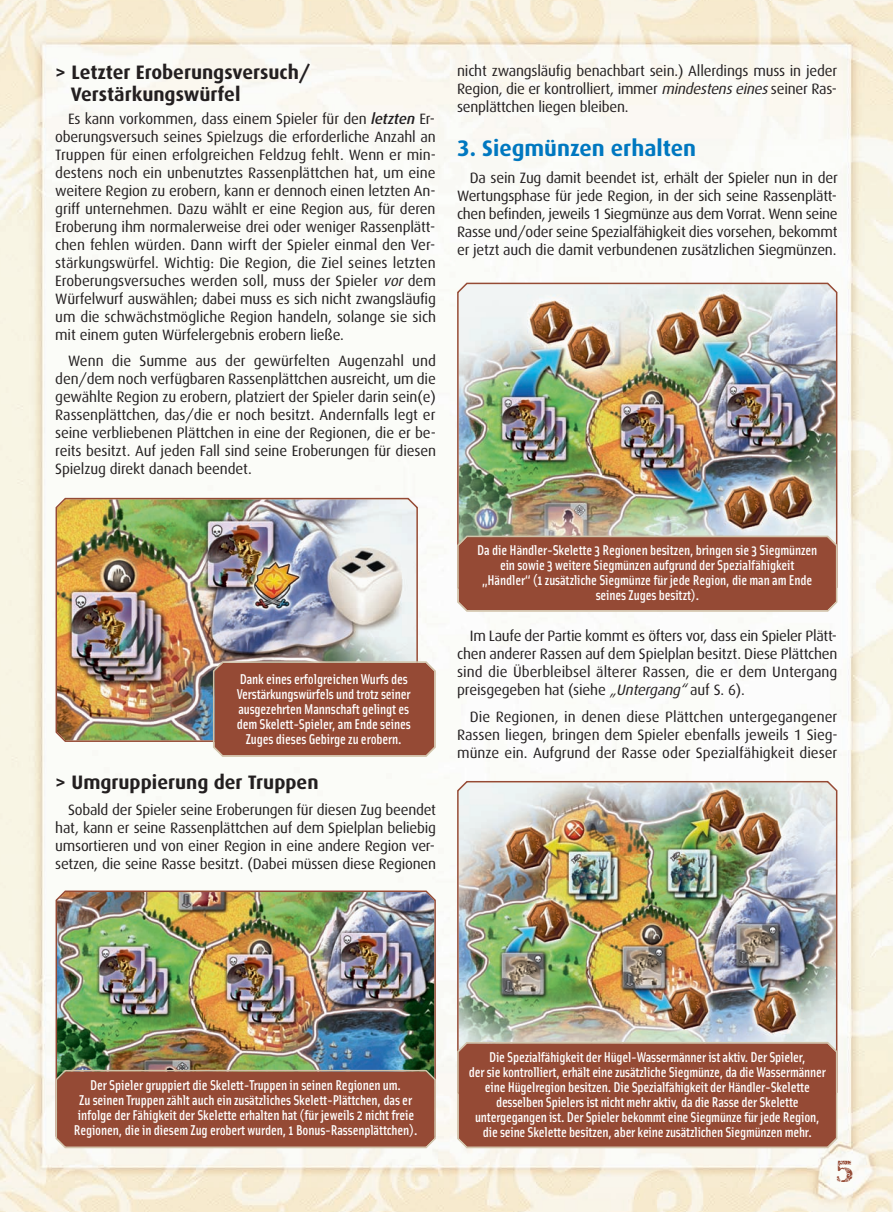
<style>
.page{position:relative;width:893px;height:1212px;background:#fff}
.page>*{position:absolute;margin:0;border:0;box-sizing:border-box;transform-origin:0 0}
.t1{font:27px "JI Hidden Vines";color:#954a35}
.t2{font:700 22.5px "Dax";color:#0078c0}
.t3{font:700 19.5px/22.2px "Dax";color:#231f20}
.t4{font:15px/18px "Dax";letter-spacing:-.01em;color:#231f20;text-align:justify}
.t5{font:500 14.25px/15px "Solex";letter-spacing:-.01em;color:#fff;text-align:center}
.s1{font-weight:500;font-style:italic}
.s2{font-style:italic}
</style>
<div class="page">
<img style="left:0;top:0;width:893px;height:1212px">
<img style="left:457px;top:283px;width:380px;height:252px">
<svg style="left:457px;top:535px;width:380px;height:77px;background:#99523d"></svg>
<img style="left:56px;top:890px;width:380px;height:180px">
<div style="left:56px;top:1070px;width:380px;height:78px;background:#954a35"></div>
<img style="left:457px;top:781px;width:380px;height:261px">
<div style="left:457px;top:1042px;width:380px;height:106px;background:#954a35"></div>
<img style="left:56px;top:498px;width:362px;height:244px">
<div style="left:213px;top:661px;width:223px;height:96px;background:#954a35"></div>
<h3 class="t3" style="left:71px;top:62px;width:241px;text-indent:-16px">&gt; Letzter Eroberungsversuch/<br>Verstärkungswürfel</h3>
<p class="t4" style="left:55px;top:110px;width:382px;text-indent:13px">Es kann vorkommen, dass einem Spieler für den <span class="s1">letzten</span> Er&shy;oberungsversuch seines Spielzugs die erforderliche Anzahl an Truppen für einen erfolgreichen Feldzug fehlt. Wenn er min&shy;destens noch ein unbenutztes Rassenplättchen hat, um eine weitere Region zu erobern, kann er dennoch einen letzten An&shy;griff unternehmen. Dazu wählt er eine Region aus, für deren Eroberung ihm normalerweise drei oder weniger Rassenplätt&shy;chen fehlen würden. Dann wirft der Spieler einmal den Ver&shy;stärkungswürfel. Wichtig: Die Region, die Ziel seines letzten Eroberungsversuches werden soll, muss der Spieler <span class="s2">vor</span> dem Würfelwurf auswählen; dabei muss es sich nicht zwangsläufig um die schwächstmögliche Region handeln, solange sie sich mit einem guten Würfelergebnis erobern ließe.</p>
<p class="t4" style="left:55px;top:353px;width:382px;text-indent:13px">Wenn die Summe aus der gewürfelten Augenzahl und den/dem noch verfügbaren Rassenplättchen ausreicht, um die gewählte Region zu erobern, platziert der Spieler darin sein(e)<br>Rassenplättchen, das/die er noch besitzt. Andernfalls legt er seine verbliebenen Plättchen in eine der Regionen, die er be&shy;reits besitzt. Auf jeden Fall sind seine Eroberungen für diesen Spielzug direkt danach beendet.</p>
<p class="t4" style="left:457px;top:62px;width:382px">nicht zwangsläufig benachbart sein.) Allerdings muss in jeder Region, die er kontrolliert, immer <span class="s2">mindestenseines</span>seiner Ras&shy;senplättchen liegen bleiben.</p>
<h2 class="t2" style="left:457px;top:138px;width:240px">3. Siegmünzen erhalten</h2>
<p class="t4" style="left:457px;top:169px;width:382px;text-indent:13px">Da sein Zug damit beendet ist, erhält der Spieler nun in der Wertungsphase für jede Region, in der sich seine Rassenplätt&shy;chen befinden, jeweils 1 Siegmünze aus dem Vorrat. Wenn seine Rasse und/oder seine Spezialfähigkeit dies vorsehen, bekommt er jetzt auch die damit verbundenen zusätzlichen Siegmünzen.</p>
<p class="t5" style="left:237px;top:673px;width:176px">Dank eines erfolgreichen Wurfs des Verstärkungswürfels und trotz seiner ausgezehrten Mannschaft gelingt es dem Skelett-Spieler, am Ende seines Zuges dieses Gebirge zu erobern.</p>
<h3 class="t3" style="left:55px;top:772px;width:265px">&gt; Umgruppierung der Truppen</h3>
<p class="t4" style="left:55px;top:802px;width:382px;text-indent:13px">Sobald der Spieler seine Eroberungen für diesen Zug beendet hat, kann er seine Rassenplättchen auf dem Spielplan beliebig umsortieren und von einer Region in eine andere Region ver&shy;setzen, die seine Rasse besitzt. (Dabei müssen diese Regionen</p>
<p class="t5" style="left:477px;top:544px;width:342px">Da die Händler-Skelette 3 Regionen besitzen, bringen sie 3 Siegmünzen ein sowie 3 weitere Siegmünzen aufgrund der Spezialfähigkeit „Händler“ (1 zusätzliche Siegmünze für jede Region, die man am Ende seines Zuges besitzt).</p>
<p class="t4" style="left:457px;top:628px;width:382px;text-indent:13px">Im Laufe der Partie kommt es öfters vor, dass ein Spieler Plätt&shy;chen anderer Rassen auf dem Spielplan besitzt. Diese Plättchen sind die Überbleibsel älterer Rassen, die er dem Untergang preisgegeben hat (siehe <span class="s2">„Untergang“</span>auf S. 6).</p>
<p class="t4" style="left:457px;top:708px;width:382px;text-indent:13px">Die Regionen, in denen diese Plättchen untergegangener Rassen liegen, bringen dem Spieler ebenfalls jeweils 1 Sieg&shy;münze ein. Aufgrund der Rasse oder Spezialfähigkeit dieser</p>
<p class="t5" style="left:74px;top:1079px;width:345px">Der Spieler gruppiert die Skelett-Truppen in seinen Regionen um.<br>Zu seinen Truppen zählt auch ein zusätzliches Skelett-Plättchen, das er infolge der Fähigkeit der Skelette erhalten hat (für jeweils 2 nicht freie Regionen, die in diesem Zug erobert wurden, 1 Bonus-Rassenplättchen).</p>
<p class="t5" style="left:469px;top:1051px;width:358px">Die Spezialfähigkeit der Hügel-Wassermänner ist aktiv. Der Spieler,<br>der sie kontrolliert, erhält eine zusätzliche Siegmünze, da die Wassermänner eine Hügelregion besitzen. Die Spezialfähigkeit der Händler-Skelette desselben Spielers ist nicht mehr aktiv, da die Rasse der Skelette untergegangen ist. Der Spieler bekommt eine Siegmünze für jede Region, die seine Skelette besitzen, aber keine zusätzlichen Siegmünzen mehr.</p>
<h1 class="t1" style="left:836px;top:1157px;width:19px">5</h1>
</div>
